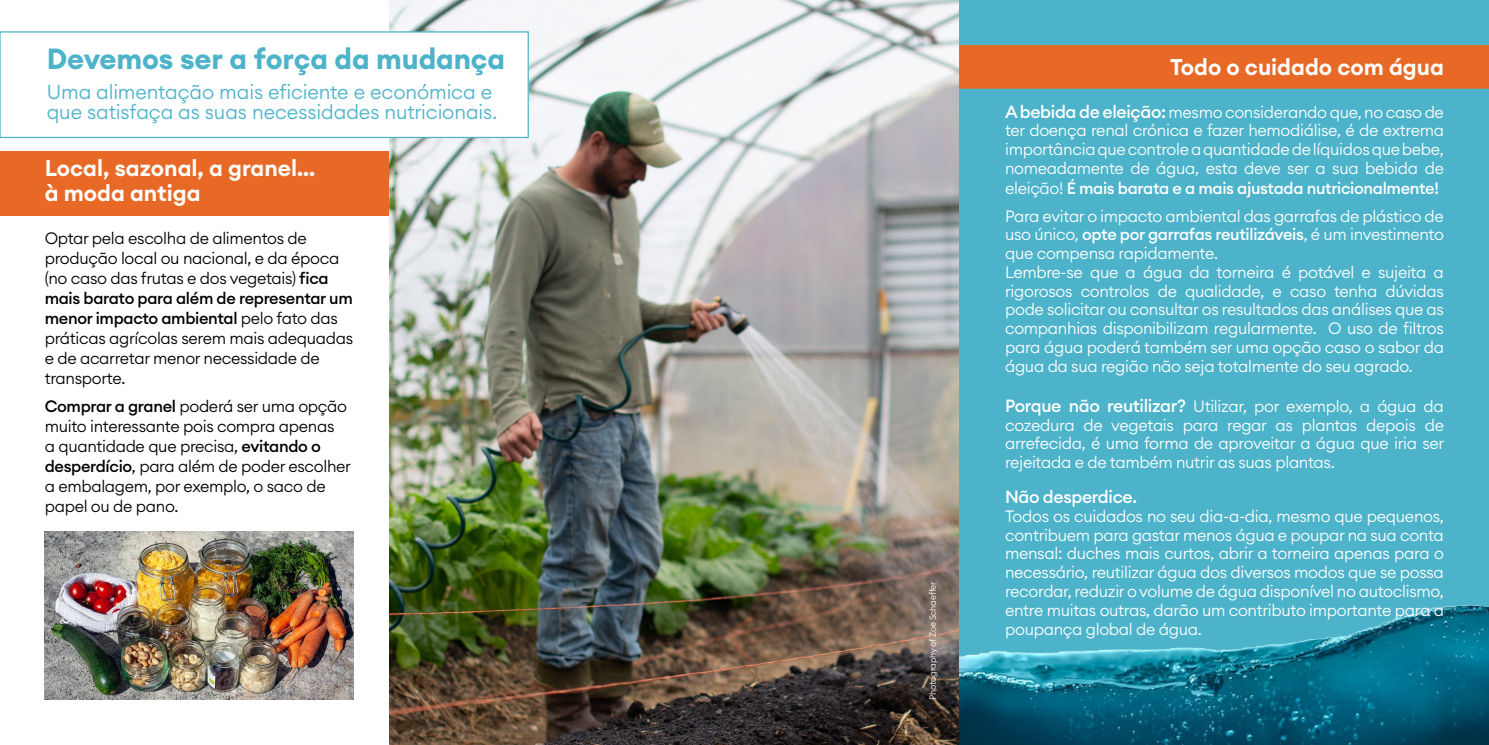
<style>
.page{position:relative;width:1489px;height:745px;background:#fff}
.page>*{position:absolute;margin:0;border:0;box-sizing:border-box;transform-origin:0 0}
.t1{font:700 28.75px "Euclid Circular A";letter-spacing:-.005em;color:#4db3ca}
.t2{font:600 22.5px "Euclid Circular A";color:#fff}
.t3{font:300 20px/20px "Euclid Circular A";letter-spacing:-.005em;color:#4db3ca}
.t4{font:500 17.5px "Euclid Circular A";letter-spacing:-.02em;color:#fff}
.t5{font:300 16.25px/18.8px "Euclid Circular A";letter-spacing:-.02em;color:#fff;text-align:justify}
.t6{font:300 16.25px/20px "Euclid Circular A";letter-spacing:-.02em;color:#000}
.t7{font:300 8.75px "Euclid Circular A";letter-spacing:-.02em;color:#fff}
.s1{font-weight:500}
.s2{font-weight:500;font-size:17.5px}
</style>
<div class="page">
<div style="left:958px;top:0;width:530px;height:744px;background:#4db3ca"></div>
<div style="left:0;top:151px;width:410px;height:64px;background:#e86926"></div>
<div style="left:959px;top:45px;width:529px;height:44px;background:#e86926"></div>
<img style="left:390px;top:0;width:568px;height:744px">
<div style="left:0;top:32px;width:528px;height:105px;background:#fff"></div>
<div style="left:0;top:31px;width:529px;height:107px;border:1px solid #4db3ca"></div>
<img style="left:45px;top:531px;width:308px;height:168px">
<img style="left:959px;top:604px;width:529px;height:140px">
<p class="t1" style="left:47px;top:40px;width:460px">Devemos ser a força da mudança</p>
<p class="t3" style="left:47px;top:81px;width:452px">Uma alimentação mais eficiente e económica e que satisfaça as suas necessidades nutricionais.</p>
<p class="t2" style="left:45px;top:154px;width:272px">Local, sazonal, a granel…</p>
<p class="t2" style="left:45px;top:179px;width:157px">à moda antiga</p>
<p class="t6" style="left:45px;top:228px;width:310px">Optar pela escolha de alimentos de produção local ou nacional, e da época (no caso das frutas e dos vegetais) <span class="s1">fica mais barato para além de representar um menor impacto ambiental</span> pelo fato das práticas agrícolas serem mais adequadas e de acarretar menor necessidade de transporte.</p>
<p class="t6" style="left:45px;top:395px;width:308px"><span class="s1">Comprar a granel</span> poderá ser uma opção muito interessante pois compra apenas<br>a quantidade que precisa, <span class="s1">evitando o desperdício</span>, para além de poder escolher a embalagem, por exemplo, o saco de papel ou de pano.</p>
<p class="t7" style="left:927px;top:699px;width:120px;rotate:-90deg">Photography of Zoe Schaeffer</p>
<p class="t2" style="left:1170px;top:53px;width:275px">Todo o cuidado com água</p>
<p class="t5" style="left:1005px;top:102px;width:440px"><span class="s2">A bebida de eleição:</span> mesmo considerando que, no caso de ter doença renal crónica e fazer hemodiálise, é de extrema importância que controle a quantidade de líquidos que bebe, nomeadamente de água, esta deve ser a sua bebida de eleição! <span class="s1">É mais barata e a mais ajustada nutricionalmente!</span></p>
<p class="t5" style="left:1005px;top:206px;width:440px">Para evitar o impacto ambiental das garrafas de plástico de uso único, <span class="s1">opte por garrafas reutilizáveis</span>, é um investimento que compensa rapidamente.</p>
<p class="t5" style="left:1005px;top:262px;width:440px">Lembre-se que a água da torneira é potável e sujeita a rigorosos controlos de qualidade, e caso tenha dúvidas pode solicitar ou consultar os resultados das análises que as companhias disponibilizam regularmente. O uso de filtros para água poderá também ser uma opção caso o sabor da água da sua região não seja totalmente do seu agrado.</p>
<p class="t5" style="left:1005px;top:396px;width:441px"><span class="s2">Porque não reutilizar?</span> Utilizar, por exemplo, a água da cozedura de vegetais para regar as plantas depois de arrefecida, é uma forma de aproveitar a água que iria ser rejeitada e de também nutrir as suas plantas.</p>
<p class="t4" style="left:1005px;top:485px;width:133px">Não desperdice.</p>
<p class="t5" style="left:1005px;top:506px;width:440px">Todos os cuidados no seu dia-a-dia, mesmo que pequenos, contribuem para gastar menos água e poupar na sua conta mensal: duches mais curtos, abrir a torneira apenas para o necessário, reutilizar água dos diversos modos que se possa recordar, reduzir o volume de água disponível no autoclismo, entre muitas outras, darão um contributo importante para a poupança global de água.</p>
</div>
